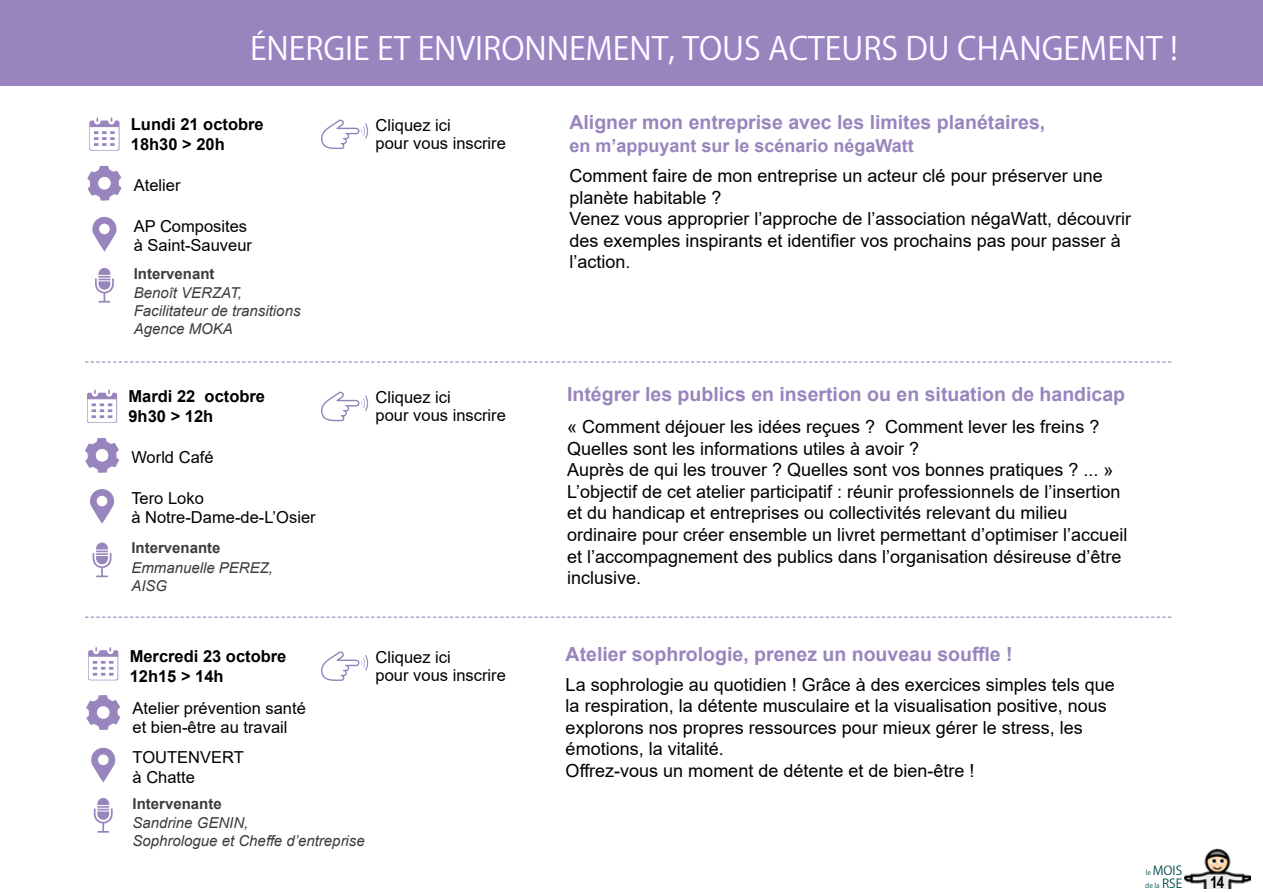
<style>
.page{position:relative;width:1263px;height:893px;background:#fff}
.page>*{position:absolute;margin:0;border:0;box-sizing:border-box;transform-origin:0 0}
.t1{font:31.5px "Koz Go Pr 6 N";color:#fff}
.t2{font:700 19.5px "Arial";color:#9885bd}
.t3{font:18px/21.6px "Arial";color:#000}
.t4{font:700 18px "Arial";color:#9885bd}
.t5{font:16.5px/19.8px "Arial";color:#000}
.t6{font:700 16.5px/19.8px "Arial";color:#000}
.t7{font:700 16.5px "Arial Narrow";color:#000}
.t8{font:italic 15px/18px "Arial";color:#3c3c3b}
.t9{font:700 15px "Arial";color:#3c3c3b}
.t10{font:12.3px "Koz Go Pr 6 N";color:#004e4f}
.t11{font:6.75px "Koz Go Pr 6 N";color:#004e4f}
.s1{font-size:6.75px}
.s2{font-size:12.3px}
</style>
<div class="page">
<img style="left:1185px;top:848px;width:65px;height:41px">
<div style="left:0;top:0;width:1263px;height:85px;background:#9885bd"></div>
<svg style="left:85px;top:617px;width:1086px;height:1px"></svg>
<svg style="left:85px;top:361px;width:1086px;height:2px"></svg>
<svg style="left:87px;top:389px;width:31px;height:34px"></svg>
<svg style="left:90px;top:489px;width:24px;height:35px"></svg>
<svg style="left:85px;top:438px;width:34px;height:35px"></svg>
<svg style="left:93px;top:542px;width:18px;height:35px"></svg>
<svg style="left:88px;top:647px;width:31px;height:34px"></svg>
<svg style="left:91px;top:748px;width:24px;height:34px"></svg>
<svg style="left:86px;top:695px;width:34px;height:35px"></svg>
<svg style="left:94px;top:798px;width:19px;height:35px"></svg>
<svg style="left:89px;top:117px;width:31px;height:34px"></svg>
<svg style="left:92px;top:217px;width:24px;height:35px"></svg>
<svg style="left:87px;top:166px;width:34px;height:35px"></svg>
<svg style="left:95px;top:268px;width:19px;height:35px"></svg>
<svg style="left:321px;top:119px;width:48px;height:30px"></svg>
<svg style="left:321px;top:391px;width:48px;height:30px"></svg>
<svg style="left:321px;top:651px;width:48px;height:30px"></svg>
<h1 class="t1" style="left:250px;top:30px;width:929px">ÉNERGIE ET ENVIRONNEMENT, TOUS ACTEURS DU CHANGEMENT !</h1>
<p class="t6" style="left:131px;top:115px;width:134px">Lundi 21 octobre<br>18h30 &gt; 20h</p>
<p class="t5" style="left:134px;top:175px;width:48px">Atelier</p>
<p class="t5" style="left:134px;top:216px;width:120px">AP Composites à Saint-Sauveur</p>
<p class="t9" style="left:134px;top:263px;width:82px">Intervenant</p>
<p class="t8" style="left:134px;top:284px;width:168px">Benoît VERZAT,<br>Facilitateur de transitions<br>Agence MOKA</p>
<p class="t6" style="left:128px;top:387px;width:138px">Mardi 22 octobre<br>9h30 &gt; 12h</p>
<p class="t5" style="left:131px;top:447px;width:84px">World Café</p>
<p class="t5" style="left:131px;top:488px;width:186px">Tero Loko<br>à Notre-Dame-de-L’Osier</p>
<p class="t9" style="left:131px;top:538px;width:91px">Intervenante</p>
<p class="t8" style="left:131px;top:559px;width:143px">Emmanuelle PEREZ,<br>AISG</p>
<p class="t5" style="left:376px;top:116px;width:132px;line-height:18px">Cliquez ici<br>pour vous inscrire</p>
<p class="t5" style="left:376px;top:388px;width:132px;line-height:18px">Cliquez ici<br>pour vous inscrire</p>
<p class="t6" style="left:130px;top:646px;width:158px">Mercredi 23 octobre<br>12h15 &gt; 14h</p>
<p class="t5" style="left:133px;top:698px;width:175px">Atelier prévention santé et bien-être au travail</p>
<p class="t5" style="left:133px;top:747px;width:113px">TOUTENVERT à Chatte</p>
<p class="t9" style="left:133px;top:793px;width:91px">Intervenante</p>
<p class="t8" style="left:133px;top:814px;width:234px">Sandrine GENIN,<br>Sophrologue et Cheffe d’entreprise</p>
<p class="t5" style="left:376px;top:648px;width:132px;line-height:18px">Cliquez ici<br>pour vous inscrire</p>
<p class="t2" style="left:569px;top:108px;width:477px">Aligner mon entreprise avec les limites planétaires,</p>
<p class="t4" style="left:569px;top:132px;width:346px">en m’appuyant sur le scénario négaWatt</p>
<p class="t3" style="left:569px;top:165px;width:563px">Comment faire de mon entreprise un acteur clé pour préserver une planète habitable ?<br>Venez vous approprier l’approche de l’association négaWatt, découvrir des exemples inspirants et identifier vos prochains pas pour passer à l’action.</p>
<p class="t2" style="left:567px;top:381px;width:560px">Intégrer les publics en insertion ou en situation de handicap</p>
<p class="t3" style="left:567px;top:416px;width:562px">« Comment déjouer les idées reçues ? Comment lever les freins ?<br>Quelles sont les informations utiles à avoir ?<br>Auprès de qui les trouver ? Quelles sont vos bonnes pratiques ? ... » L’objectif de cet atelier participatif : réunir professionnels de l’insertion et du handicap et entreprises ou collectivités relevant du milieu ordinaire pour créer ensemble un livret permettant d’optimiser l’accueil et l’accompagnement des publics dans l’organisation désireuse d’être inclusive.</p>
<p class="t2" style="left:566px;top:640px;width:448px">Atelier sophrologie, prenez un nouveau souffle !</p>
<p class="t3" style="left:566px;top:673px;width:551px">La sophrologie au quotidien ! Grâce à des exercices simples tels que la respiration, la détente musculaire et la visualisation positive, nous explorons nos propres ressources pour mieux gérer le stress, les émotions, la vitalité.<br>Offrez-vous un moment de détente et de bien-être !</p>
<p class="t10" style="left:1146px;top:864px;width:38px"><span class="s1">le</span> MOIS</p>
<p class="t11" style="left:1145px;top:881px;width:38px">de la <span class="s2">RSE</span></p>
<p class="t7" style="left:1210px;top:870px;width:16px">14</p>
</div>
